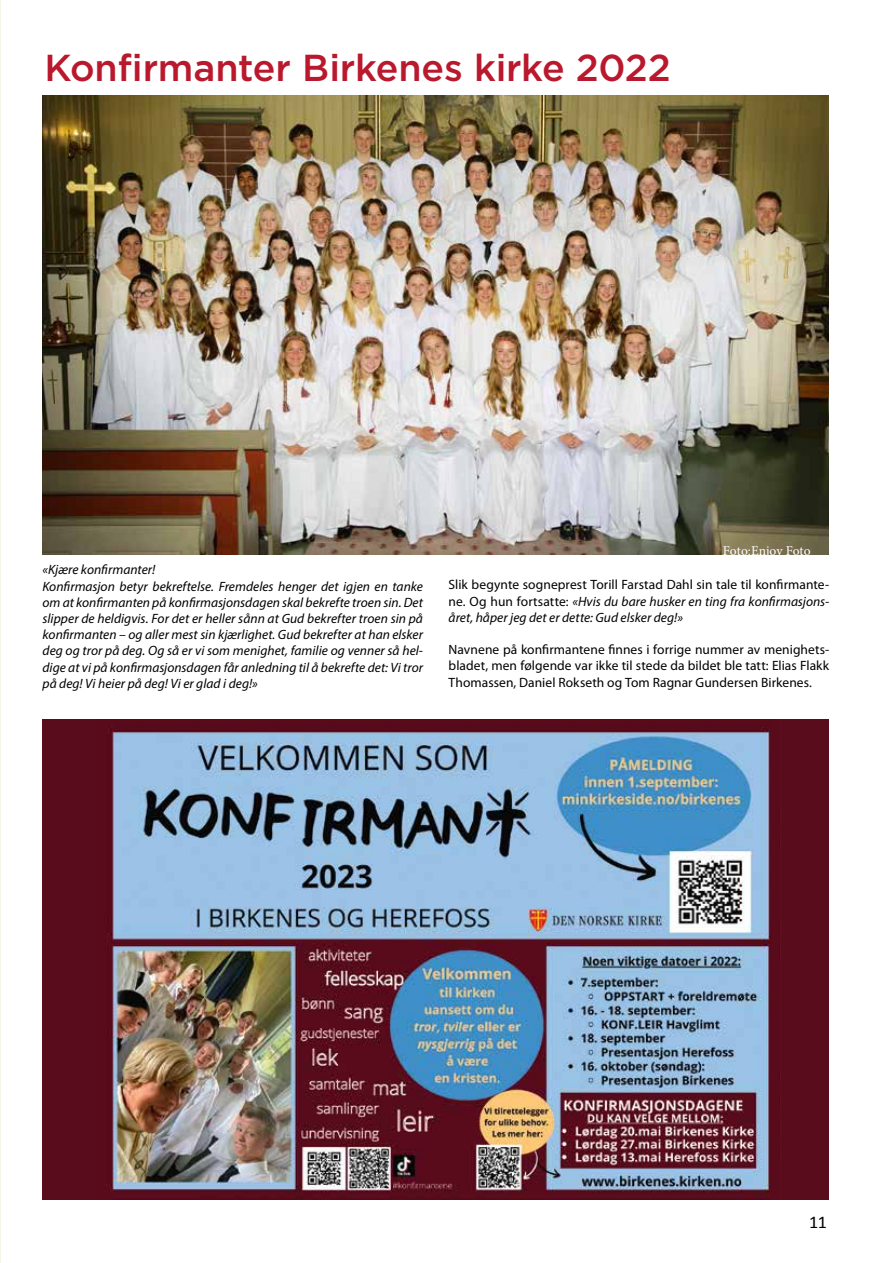
<style>
.page{position:relative;width:893px;height:1263px;background:#fff}
.page>*{position:absolute;margin:0;border:0;box-sizing:border-box;transform-origin:0 0}
.t1{font:500 37.5px "Gotham";letter-spacing:-.005em;color:#b9182d}
.t2{font:18px "Calibri";color:#000}
.t3{font:italic 13.5px/16.2px "Myriad Pro";letter-spacing:.005em;color:#000}
.t4{font:13.5px/16.2px "Myriad Pro";letter-spacing:.005em;color:#000;text-align:justify}
.t5{font:13.5px "Minion Pro";color:#fff}
.s1{font-style:italic}
</style>
<div class="page">
<hr style="left:0;top:0;width:1px;height:1263px;background:#f3f7e5">
<img style="left:43px;top:95px;width:785px;height:459px">
<div style="left:43px;top:719px;width:786px;height:480px;background:#580c1c"></div>
<img style="left:111px;top:728px;width:660px;height:471px">
<h1 class="t1" style="left:44px;top:43px;width:628px">Konfirmanter Birkenes kirke 2022</h1>
<p class="t5" style="left:723px;top:542px;width:89px">Foto:Enjoy Foto</p>
<p class="t3" style="left:43px;top:562px;width:382px">«Kjære konfirmanter!<br>Konfirmasjon betyr bekreftelse. Fremdeles henger det igjen en tanke om at konfirmanten på konfirmasjonsdagen skal bekrefte troen sin. Det slipper de heldigvis. For det er heller sånn at Gud bekrefter troen sin på konfirmanten – og aller mest sin kjærlighet. Gud bekrefter at han elsker deg og tror på deg. Og så er vi som menighet, familie og venner så hel&shy;dige at vi på konfirmasjonsdagen får anledning til å bekrefte det: Vi tror på deg! Vi heier på deg! Vi er glad i deg!»</p>
<p class="t4" style="left:449px;top:576px;width:382px">Slik begynte sogneprest Torill Farstad Dahl sin tale til konfirmante&shy;ne. Og hun fortsatte: <span class="s1">«Hvis du bare husker en ting fra konfirmasjons&shy;året, håper jeg det er dette: Gud elsker deg!»</span></p>
<p class="t4" style="left:449px;top:641px;width:382px">Navnene på konfirmantene finnes i forrige nummer av menighets&shy;bladet, men følgende var ikke til stede da bildet ble tatt: Elias Flakk Thomassen, Daniel Rokseth og Tom Ragnar Gundersen Birkenes.</p>
<h2 class="t2" style="left:809px;top:1210px;width:19px">11</h2>
</div>
